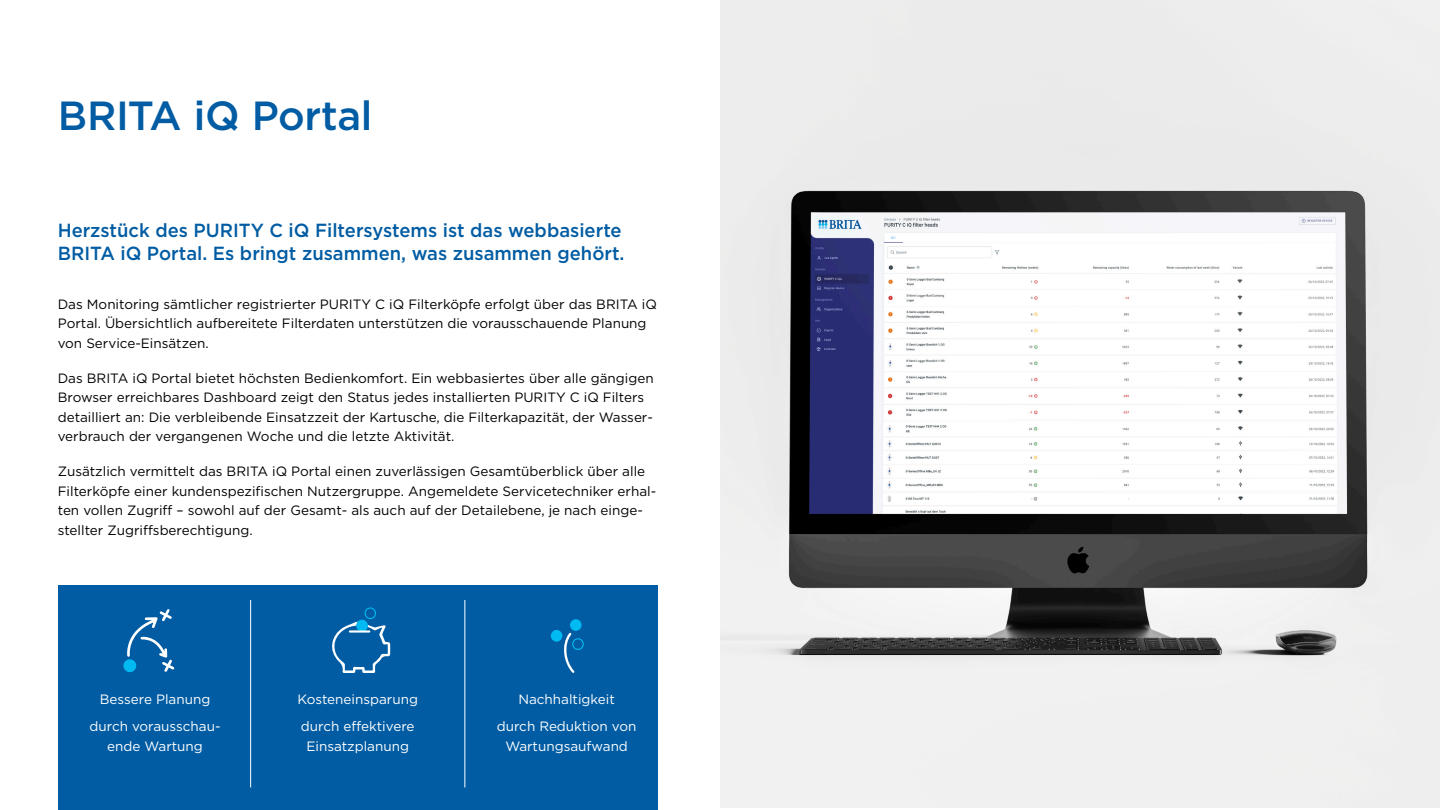
<style>
.page{position:relative;width:1440px;height:810px;background:#fff}
.page>*{position:absolute;margin:0;border:0;box-sizing:border-box;transform-origin:0 0}
.t1{font:500 40.65px "Gotham";letter-spacing:-.015em;color:#015ca3}
.t2{font:500 18.98px/22.8px "Gotham";color:#015ca3}
.t3{font:13.5px/19.5px "Gotham";color:#000}
.t4{font:13.5px/27.2px "Gotham";color:#fff;text-align:center}
</style>
<div class="page">
<img style="left:720px;top:0;width:720px;height:808px">
<div style="left:58px;top:585px;width:600px;height:225px;background:#015ca3"></div>
<svg style="left:123px;top:659px;width:13px;height:13px"></svg>
<svg style="left:127px;top:609px;width:47px;height:63px"></svg>
<hr style="left:250px;top:600px;width:1px;height:187px;background:#fff">
<hr style="left:465px;top:600px;width:1px;height:187px;background:#fff">
<div style="left:570px;top:619px;width:12px;height:12px;background:#00baf1;border-radius:50%"></div>
<div style="left:551px;top:630px;width:11px;height:12px;background:#00baf1;border-radius:50%"></div>
<svg style="left:332px;top:607px;width:58px;height:66px"></svg>
<svg style="left:562px;top:632px;width:22px;height:41px"></svg>
<h1 class="t1" style="left:58px;top:89px;width:316px">BRITA iQ Portal</h1>
<h2 class="t2" style="left:58px;top:219px;width:568px">Herzstück des PURITY C iQ Filtersystems ist das webbasierte<br>BRITA iQ Portal. Es bringt zusammen, was zusammen gehört.</h2>
<p class="t3" style="left:58px;top:294px;width:601px">Das Monitoring sämtlicher registrierter PURITY C iQ Filterköpfe erfolgt über das BRITA iQ<br>Portal. Übersichtlich aufbereitete Filterdaten unterstützen die vorausschauende Planung von Service-Einsätzen.</p>
<p class="t3" style="left:58px;top:368px;width:597px">Das BRITA iQ Portal bietet höchsten Bedienkomfort. Ein webbasiertes über alle gängigen Browser erreichbares Dashboard zeigt den Status jedes installierten PURITY C iQ Filters detailliert an: Die verbleibende Einsatzzeit der Kartusche, die Filterkapazität, der Wasser&shy;verbrauch der vergangenen Woche und die letzte Aktivität.</p>
<p class="t3" style="left:58px;top:461px;width:600px">Zusätzlich vermittelt das BRITA iQ Portal einen zuverlässigen Gesamtüberblick über alle Filterköpfe einer kundenspezifischen Nutzergruppe. Angemeldete Servicetechniker erhal&shy;ten vollen Zugriff – sowohl auf der Gesamt- als auch auf der Detailebene, je nach einge&shy;stellter Zugriffsberechtigung.</p>
<p class="t4" style="left:90px;top:686px;width:132px">Bessere Planung durch vorausschau-</p>
<p class="t4" style="left:107px;top:732px;width:97px">ende Wartung</p>
<p class="t4" style="left:297px;top:686px;width:122px;text-align:left">Kosteneinsparung durch effektivere</p>
<p class="t4" style="left:306px;top:732px;width:104px">Einsatzplanung</p>
<p class="t4" style="left:497px;top:686px;width:141px">Nachhaltigkeit<br>durch Reduktion von</p>
<p class="t4" style="left:505px;top:732px;width:124px">Wartungsaufwand</p>
</div>
